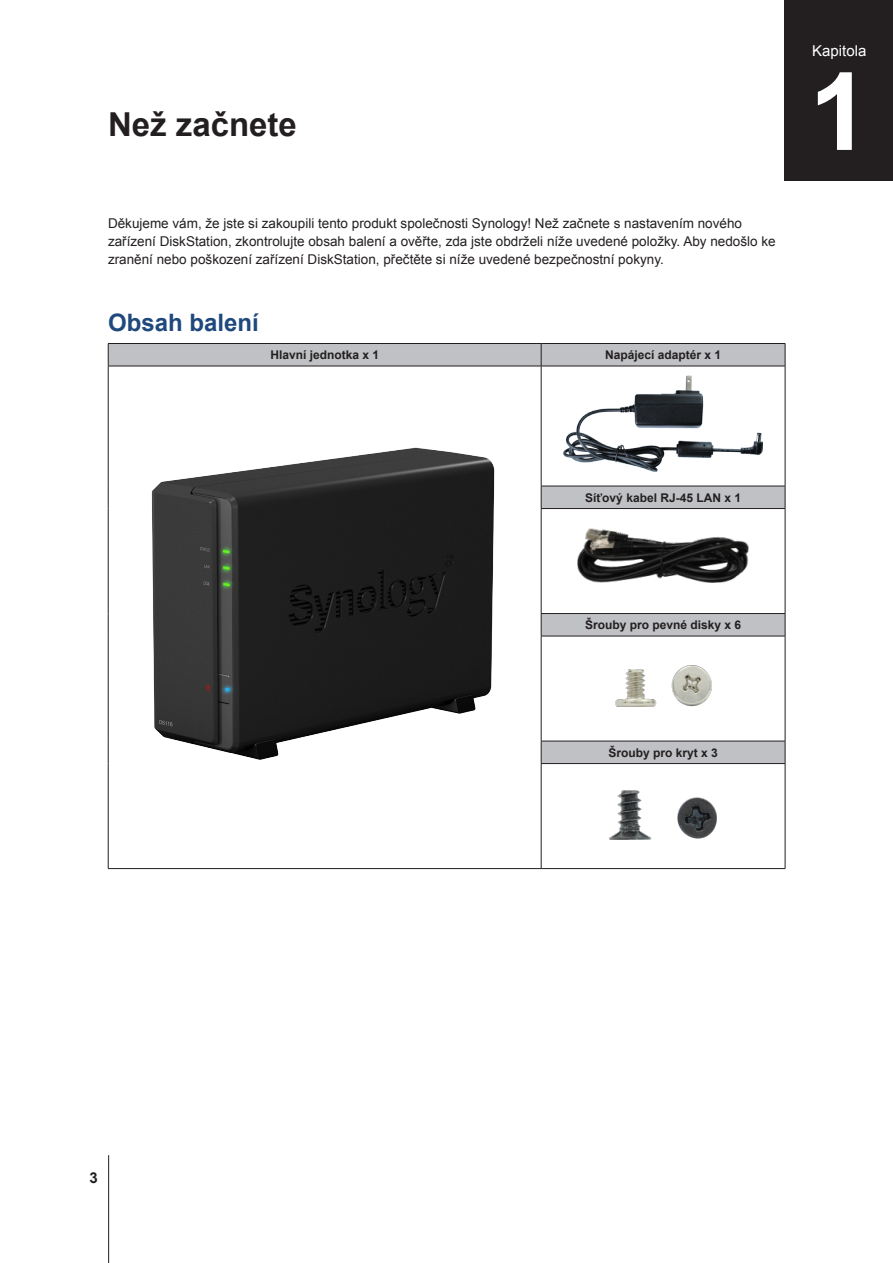
<style>
.page{position:relative;width:893px;height:1263px;background:#fff}
.page>*{position:absolute;margin:0;border:0;box-sizing:border-box;transform-origin:0 0}
.ChapterNum{font:700 108px "Arial";color:#fff}
.H1-ChapterTitle{font:700 33px "Arial";color:#231f20}
.H3-sidebar{font:700 24px "Arial";color:#1f497d}
.Chapter-center{font:15px "Arial";color:#fff}
.PageNumber-sidebar{font:700 15px "Arial";color:#231f20}
.Body-sidebar{font:13.5px/18px "Arial";color:#231f20}
.XHeadCenter{font:700 12px "Arial";color:#231f20}
</style>
<div class="page">
<svg style="left:109px;top:344px;width:676px;height:419px"></svg>
<hr style="left:108px;top:343px;width:433px;height:1px;background:#231f20">
<svg style="left:108px;top:344px;width:1px;height:22px"></svg>
<hr style="left:541px;top:343px;width:244px;height:1px;background:#231f20">
<svg style="left:541px;top:344px;width:1px;height:22px"></svg>
<svg style="left:785px;top:344px;width:1px;height:22px"></svg>
<hr style="left:108px;top:366px;width:433px;height:1px;background:#231f20">
<hr style="left:108px;top:366px;width:1px;height:120px;background:#231f20">
<hr style="left:541px;top:366px;width:244px;height:1px;background:#231f20">
<hr style="left:541px;top:366px;width:1px;height:120px;background:#231f20">
<hr style="left:785px;top:366px;width:1px;height:120px;background:#231f20">
<svg style="left:108px;top:486px;width:1px;height:22px"></svg>
<hr style="left:541px;top:486px;width:244px;height:1px;background:#231f20">
<svg style="left:541px;top:486px;width:1px;height:22px"></svg>
<svg style="left:785px;top:486px;width:1px;height:22px"></svg>
<hr style="left:108px;top:508px;width:1px;height:105px;background:#231f20">
<hr style="left:541px;top:508px;width:244px;height:1px;background:#231f20">
<hr style="left:541px;top:509px;width:1px;height:104px;background:#231f20">
<hr style="left:785px;top:509px;width:1px;height:104px;background:#231f20">
<svg style="left:108px;top:613px;width:1px;height:23px"></svg>
<hr style="left:541px;top:613px;width:244px;height:1px;background:#231f20">
<svg style="left:541px;top:614px;width:1px;height:22px"></svg>
<svg style="left:785px;top:614px;width:1px;height:22px"></svg>
<hr style="left:108px;top:636px;width:1px;height:105px;background:#231f20">
<hr style="left:541px;top:636px;width:244px;height:1px;background:#231f20">
<hr style="left:541px;top:636px;width:1px;height:105px;background:#231f20">
<hr style="left:785px;top:636px;width:1px;height:105px;background:#231f20">
<svg style="left:108px;top:741px;width:1px;height:22px"></svg>
<hr style="left:541px;top:741px;width:244px;height:1px;background:#231f20">
<svg style="left:541px;top:741px;width:1px;height:22px"></svg>
<svg style="left:785px;top:741px;width:1px;height:22px"></svg>
<hr style="left:108px;top:763px;width:1px;height:105px;background:#231f20">
<hr style="left:541px;top:763px;width:244px;height:1px;background:#231f20">
<hr style="left:541px;top:764px;width:1px;height:104px;background:#231f20">
<hr style="left:785px;top:764px;width:1px;height:104px;background:#231f20">
<hr style="left:108px;top:868px;width:433px;height:1px;background:#231f20">
<hr style="left:541px;top:868px;width:244px;height:1px;background:#231f20">
<img style="left:117px;top:421px;width:416px;height:342px">
<img style="left:563px;top:375px;width:200px;height:96px">
<img style="left:578px;top:528px;width:171px;height:54px">
<img style="left:615px;top:666px;width:96px;height:41px">
<img style="left:610px;top:791px;width:106px;height:48px">
<div style="left:785px;top:0;width:108px;height:180px;background:#231f20"></div>
<hr style="left:108px;top:1155px;width:1px;height:108px;background:#231f20">
<p class="H1-ChapterTitle" style="left:108px;top:103px;width:190px">Než začnete</p>
<p class="Body-sidebar" style="left:108px;top:214px;width:669px">Děkujeme vám, že jste si zakoupili tento produkt společnosti Synology! Než začnete s nastavením nového zařízení DiskStation, zkontrolujte obsah balení a ověřte, zda jste obdrželi níže uvedené položky. Aby nedošlo ke zranění nebo poškození zařízení DiskStation, přečtěte si níže uvedené bezpečnostní pokyny.</p>
<p class="H3-sidebar" style="left:108px;top:307px;width:152px">Obsah balení</p>
<p class="XHeadCenter" style="left:270px;top:347px;width:110px">Hlavní jednotka x 1</p>
<p class="XHeadCenter" style="left:605px;top:347px;width:118px">Napájecí adaptér x 1</p>
<p class="Chapter-center" style="left:812px;top:41px;width:56px">Kapitola</p>
<p class="ChapterNum" style="left:809px;top:40px;width:62px">1</p>
<p class="XHeadCenter" style="left:585px;top:489px;width:157px">Síťový kabel RJ-45 LAN x 1</p>
<p class="XHeadCenter" style="left:585px;top:617px;width:158px">Šrouby pro pevné disky x 6</p>
<p class="XHeadCenter" style="left:608px;top:744px;width:111px">Šrouby pro kryt x 3</p>
<p class="PageNumber-sidebar" style="left:90px;top:1168px;width:10px">3</p>
</div>
